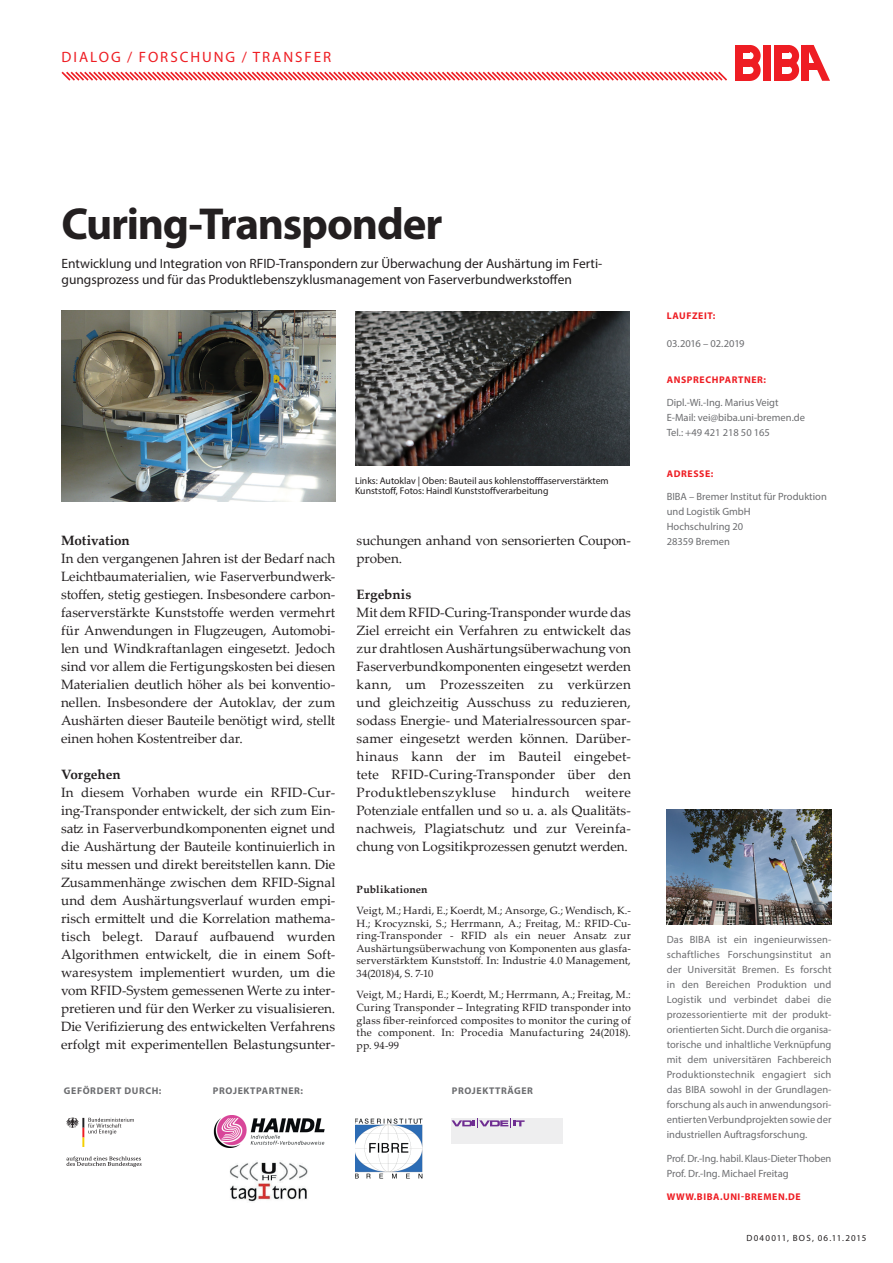
<style>
.page{position:relative;width:893px;height:1263px;background:#fff}
.page>*{position:absolute;margin:0;border:0;box-sizing:border-box;transform-origin:0 0}
.t1{font:700 45px "Myriad Pro";letter-spacing:-.025em;color:#231f20}
.t2{font:15px "Myriad Pro";letter-spacing:.13em;color:#ee1d23}
.t3{font:13.5px/18px "Palatino Linotype";color:#231f20;text-align:justify}
.t4{font:13.5px/16.2px "Myriad Pro";color:#231f20}
.t5{font:700 13.5px "Palatino Linotype";letter-spacing:-.005em;color:#231f20}
.t6{font:10.5px/15px "Myriad Pro";color:#6c6d70}
.t7{font:10.5px/12.6px "Palatino Linotype";letter-spacing:.02em;color:#231f20;text-align:justify}
.t8{font:10.5px "Myriad Pro";letter-spacing:-.02em;color:#6c6d70}
.t9{font:700 10.5px "Palatino Linotype";letter-spacing:.02em;color:#231f20}
.t10{font:9.75px/10.5px "Myriad Pro";color:#231f20}
.t11{font:700 9.75px "Myriad Pro";letter-spacing:.06em;color:#ee1d23}
.t12{font:700 9.75px "Myriad Pro";letter-spacing:.06em;color:#6c6d70}
.t13{font:9px "Myriad Pro";letter-spacing:.14em;color:#231f20}
</style>
<div class="page">
<svg style="left:61px;top:71px;width:666px;height:10px"></svg>
<div style="left:763px;top:45px;width:7px;height:36px;background:#ee1d23"></div>
<div style="left:802px;top:45px;width:7px;height:36px;background:#ee1d23"></div>
<svg style="left:809px;top:45px;width:21px;height:36px"></svg>
<div style="left:809px;top:63px;width:10px;height:7px;background:#ee1d23"></div>
<div style="left:736px;top:45px;width:7px;height:36px;background:#ee1d23"></div>
<div style="left:742px;top:45px;width:8px;height:7px;background:#ee1d23"></div>
<div style="left:742px;top:59px;width:8px;height:8px;background:#ee1d23"></div>
<div style="left:742px;top:74px;width:8px;height:7px;background:#ee1d23"></div>
<div style="left:774px;top:45px;width:7px;height:36px;background:#ee1d23"></div>
<div style="left:781px;top:45px;width:8px;height:7px;background:#ee1d23"></div>
<div style="left:781px;top:59px;width:8px;height:8px;background:#ee1d23"></div>
<div style="left:781px;top:74px;width:8px;height:7px;background:#ee1d23"></div>
<svg style="left:788px;top:45px;width:11px;height:36px"></svg>
<svg style="left:750px;top:45px;width:11px;height:36px"></svg>
<img style="left:667px;top:809px;width:164px;height:115px">
<svg style="left:66px;top:1117px;width:76px;height:50px"></svg>
<img style="left:61px;top:311px;width:274px;height:191px">
<img style="left:355px;top:311px;width:275px;height:155px">
<img style="left:229px;top:1162px;width:79px;height:40px">
<div style="left:452px;top:1118px;width:111px;height:25px;background:#eeeeef"></div>
<svg style="left:452px;top:1118px;width:73px;height:10px"></svg>
<img style="left:213px;top:1116px;width:112px;height:31px">
<img style="left:355px;top:1118px;width:67px;height:61px">
<p class="t2" style="left:62px;top:48px;width:271px">DIALOG / FORSCHUNG / TRANSFER</p>
<h1 class="t1" style="left:62px;top:194px;width:383px">Curing-Transponder</h1>
<p class="t4" style="left:62px;top:255px;width:542px">Entwicklung und Integration von RFID-Transpondern zur Überwachung der Aushärtung im Ferti&shy;gungsprozess und für das Produktlebenszyklusmanagement von Faserverbundwerkstoffen</p>
<p class="t5" style="left:61px;top:531px;width:70px">Motivation</p>
<p class="t3" style="left:61px;top:549px;width:276px">In den vergangenen Jahren ist der Bedarf nach Leichtbaumaterialien, wie Faserverbundwerk&shy;stoffen, stetig gestiegen. Insbesondere carbon&shy;faserverstärkte Kunststoffe werden vermehrt für Anwendungen in Flugzeugen, Automobi&shy;len und Windkraftanlagen eingesetzt. Jedoch sind vor allem die Fertigungskosten bei diesen Materialien deutlich höher als bei konventio&shy;nellen. Insbesondere der Autoklav, der zum Aushärten dieser Bauteile benötigt wird, stellt einen hohen Kostentreiber dar.</p>
<p class="t5" style="left:61px;top:765px;width:61px">Vorgehen</p>
<p class="t3" style="left:61px;top:783px;width:276px">In diesem Vorhaben wurde ein RFID-Cur&shy;ing-Transponder entwickelt, der sich zum Ein&shy;satz in Faserverbundkomponenten eignet und die Aushärtung der Bauteile kontinuierlich in situ messen und direkt bereitstellen kann. Die Zusammenhänge zwischen dem RFID-Signal und dem Aushärtungsverlauf wurden empi&shy;risch ermittelt und die Korrelation mathema&shy;tisch belegt. Darauf aufbauend wurden Algorithmen entwickelt, die in einem Soft&shy;waresystem implementiert wurden, um die vom RFID-System gemessenen Werte zu inter&shy;pretieren und für den Werker zu visualisieren.<br>Die Verifizierung des entwickelten Verfahrens erfolgt mit experimentellen Belastungsunter-</p>
<p class="t12" style="left:64px;top:1084px;width:99px">GEFÖRDERT DURCH:</p>
<p class="t12" style="left:213px;top:1084px;width:91px">PROJEKTPARTNER:</p>
<p class="t10" style="left:355px;top:475px;width:255px">Links: Autoklav | Oben: Bauteil aus kohlenstofffaserverstärktem<br>Kunststoff, Fotos: Haindl Kunststoffverarbeitung</p>
<p class="t3" style="left:357px;top:531px;width:276px">suchungen anhand von sensorierten Coupon&shy;proben.</p>
<p class="t5" style="left:357px;top:585px;width:56px">Ergebnis</p>
<p class="t3" style="left:357px;top:603px;width:276px">Mit dem RFID-Curing-Transponder wurde das Ziel erreicht ein Verfahren zu entwickelt das zur drahtlosen Aushärtungsüberwachung von Faserverbundkomponenten eingesetzt werden kann, um Prozesszeiten zu verkürzen und gleichzeitig Ausschuss zu reduzieren, sodass Energie- und Materialressourcen spar&shy;samer eingesetzt werden können. Darüber&shy;hinaus kann der im Bauteil eingebet&shy;tete RFID-Curing-Transponder über den Produktlebenszykluse hindurch weitere Potenziale entfallen und so u. a. als Qualitäts&shy;nachweis, Plagiatschutz und zur Vereinfa&shy;chung von Logsitikprozessen genutzt werden.</p>
<p class="t9" style="left:357px;top:882px;width:73px">Publikationen</p>
<p class="t7" style="left:357px;top:904px;width:276px">Veigt, M.; Hardi, E.; Koerdt, M.; Ansorge, G.; Wendisch, K.- H.; Krocyznski, S.; Herrmann, A.; Freitag, M.: RFID-Cu&shy;ring-Transponder - RFID als ein neuer Ansatz zur Aushärtungsüberwachung von Komponenten aus glasfa&shy;serverstärktem Kunststoff. In: Industrie 4.0 Management, 34(2018)4, S. 7-10</p>
<p class="t7" style="left:357px;top:988px;width:276px">Veigt, M.; Hardi, E.; Koerdt, M.; Herrmann, A.; Freitag, M.:<br>Curing Transponder – Integrating RFID transponder into glass fiber-reinforced composites to monitor the curing of the component. In: Procedia Manufacturing 24(2018). pp. 94-99</p>
<p class="t12" style="left:452px;top:1085px;width:83px">PROJEKTTRÄGER</p>
<p class="t11" style="left:667px;top:309px;width:50px">LAUFZEIT:</p>
<p class="t8" style="left:667px;top:336px;width:79px">03.2016 – 02.2019</p>
<p class="t11" style="left:667px;top:373px;width:101px">ANSPRECHPARTNER:</p>
<p class="t6" style="left:667px;top:395px;width:140px">Dipl.-Wi.-Ing. Marius Veigt<br>E-Mail: vei@biba.uni-bremen.de<br>Tel.: +49 421 218 50 165</p>
<p class="t11" style="left:667px;top:467px;width:48px">ADRESSE:</p>
<p class="t6" style="left:667px;top:489px;width:162px">BIBA – Bremer Institut für Produktion und Logistik GmbH<br>Hochschulring 20<br>28359 Bremen</p>
<p class="t6" style="left:667px;top:932px;width:166px;text-align:justify">Das BIBA ist ein ingenieurwissen&shy;schaftliches Forschungsinstitut an der Universität Bremen. Es forscht in den Bereichen Produktion und Logistik und verbindet dabei die prozessorientierte mit der produkt&shy;orientierten Sicht. Durch die organisa&shy;torische und inhaltliche Verknüpfung mit dem universitären Fachbereich Produktionstechnik engagiert sich das BIBA sowohl in der Grundlagen&shy;forschung als auch in anwendungsori&shy;entierten Verbundprojekten sowie der industriellen Auftragsforschung.</p>
<p class="t6" style="left:667px;top:1150px;width:166px">Prof. Dr.-Ing. habil. Klaus-Dieter Thoben<br>Prof. Dr.-Ing. Michael Freitag</p>
<p class="t11" style="left:667px;top:1190px;width:135px">WWW.BIBA.UNI-BREMEN.DE</p>
<p class="t13" style="left:746px;top:1232px;width:121px">D040011, BOS, 06.11.2015</p>
</div>
